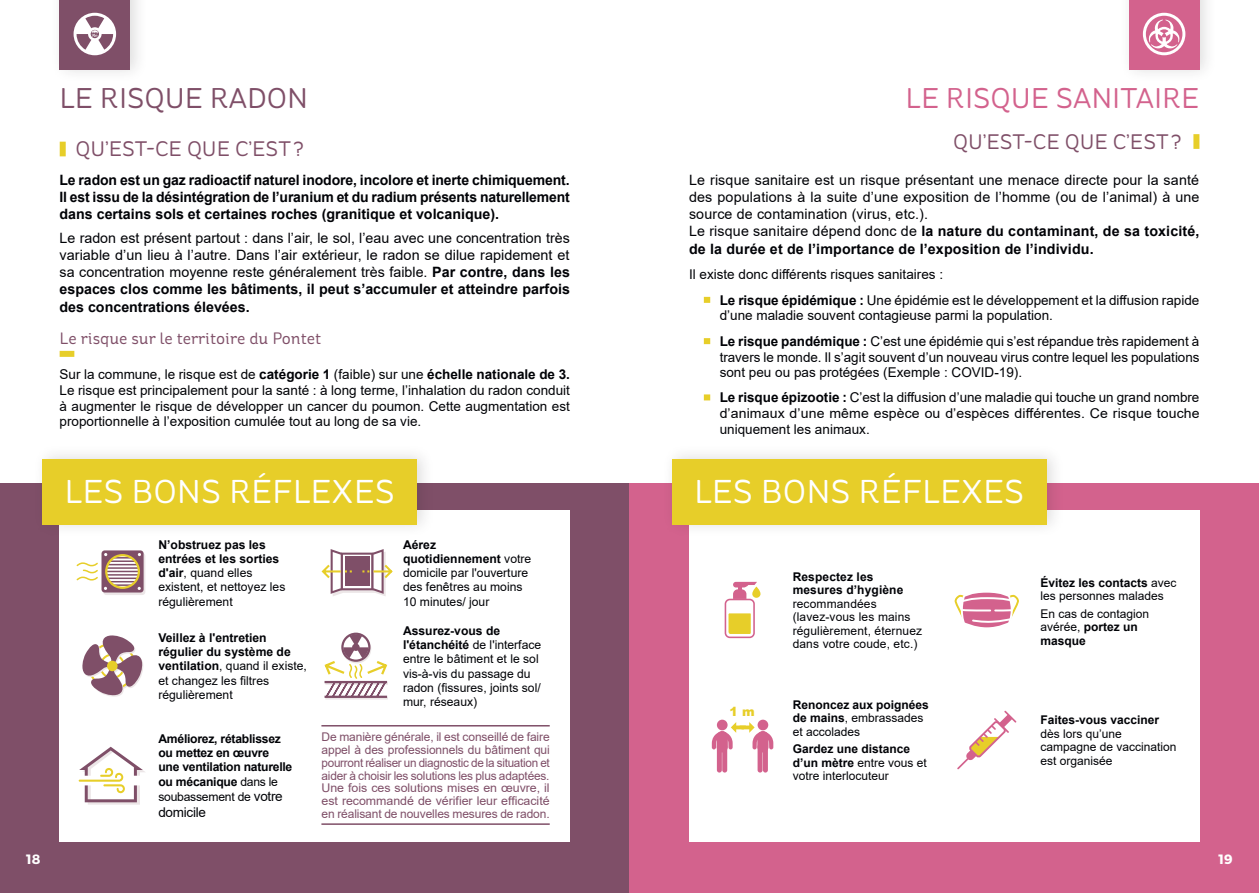
<style>
.page{position:relative;width:1259px;height:893px;background:#fff}
.page>*{position:absolute;margin:0;border:0;box-sizing:border-box;transform-origin:0 0}
.t1{font:33px "St Ryde";color:#fff}
.t2{font:28.5px "St Ryde";color:#d3628d}
.t3{font:28.5px "St Ryde";color:#7f4f68}
.t4{font:21px "St Ryde";color:#7f4f68}
.t5{font:16.5px "St Ryde";color:#7f4f68}
.t6{font:14.25px/17.2px "Arial";letter-spacing:.005em;color:#000206;text-align:justify}
.t7{font:700 14.25px/17.2px "Arial";letter-spacing:.01em;color:#000206;text-align:justify}
.Labeur{font:13.5px/15.8px "Arial";color:#000206;text-align:justify}
.Labeur-2{font:13.5px "Arial";letter-spacing:-.02em;color:#000206}
.t8{font:700 13.5px "Montserrat";color:#fff}
.t9{font:900 12.6px "Arial";color:#e7ce29}
.t10{font:12.15px/14.2px "Arial";color:#000206}
.t11{font:700 12.15px/14.2px "Arial";color:#000206}
.t12{font:700 12.15px/14.1px "Arial";letter-spacing:-.02em;color:#000206}
.t13{font:12.15px "Arial";letter-spacing:-.02em;color:#000206}
.t14{font:12px/13.5px "Arial";color:#000206}
.t15{font:12px/12.8px "Arial";letter-spacing:-.01em;color:#7f4f68;text-align:justify}
.t16{font:700 12px/13.5px "Arial";color:#000206}
.s1{font-weight:700}
.s2{font-weight:400}
.s3{font-size:13.5px}
</style>
<div class="page">
<div style="left:49px;top:0;width:99px;height:83px;background:#231f20;opacity:.15"></div>
<div style="left:60px;top:0;width:70px;height:70px;background:#7f4f68"></div>
<div style="left:0;top:483px;width:629px;height:410px;background:#7f4f68"></div>
<div style="left:60px;top:510px;width:510px;height:332px;background:#fff"></div>
<div style="left:629px;top:483px;width:630px;height:410px;background:#d3628d"></div>
<div style="left:689px;top:510px;width:510px;height:332px;background:#fff"></div>
<div style="left:1118px;top:0;width:99px;height:83px;background:#231f20;opacity:.15"></div>
<div style="left:1128px;top:0;width:71px;height:70px;background:#d3628d"></div>
<div style="left:32px;top:444px;width:403px;height:93px;background:#231f20;opacity:.15"></div>
<div style="left:43px;top:459px;width:374px;height:65px;background:#e7ce29"></div>
<div style="left:662px;top:444px;width:402px;height:93px;background:#231f20;opacity:.15"></div>
<div style="left:672px;top:459px;width:374px;height:65px;background:#e7ce29"></div>
<svg style="left:74px;top:13px;width:42px;height:42px"></svg>
<hr style="left:321px;top:725px;width:229px;height:1px;background:#7f4f68">
<hr style="left:321px;top:823px;width:229px;height:2px;background:#7f4f68">
<svg style="left:79px;top:747px;width:66px;height:58px"></svg>
<svg style="left:82px;top:635px;width:61px;height:62px"></svg>
<div style="left:107px;top:661px;width:11px;height:10px;background:#e7ce29;border-radius:50%"></div>
<div style="left:341px;top:633px;width:29px;height:29px;border:2px solid #7f4f68;border-radius:50%"></div>
<svg style="left:324px;top:634px;width:64px;height:65px"></svg>
<div style="left:103px;top:553px;width:42px;height:42px;background:linear-gradient(to right,#ece6e7,#ece6e7);border-radius:3px"></div>
<div style="left:101px;top:550px;width:43px;height:42px;background:#7f4f68;border-radius:3px"></div>
<svg style="left:76px;top:553px;width:65px;height:37px"></svg>
<svg style="left:321px;top:549px;width:72px;height:47px"></svg>
<div style="left:60px;top:142px;width:6px;height:14px;background:#e7ce29"></div>
<div style="left:60px;top:351px;width:14px;height:6px;background:#e7ce29"></div>
<svg style="left:1143px;top:13px;width:42px;height:42px"></svg>
<div style="left:1193px;top:134px;width:6px;height:15px;background:#e7ce29"></div>
<svg style="left:704px;top:297px;width:6px;height:6px"></svg>
<svg style="left:704px;top:338px;width:6px;height:6px"></svg>
<svg style="left:704px;top:394px;width:6px;height:6px"></svg>
<div style="left:757px;top:720px;width:11px;height:10px;background:#d3628d;border-radius:50%"></div>
<div style="left:757px;top:731px;width:11px;height:21px;background:#d3628d;border-radius:6px"></div>
<div style="left:757px;top:744px;width:5px;height:28px;background:#d3628d;border-radius:2px"></div>
<div style="left:763px;top:744px;width:5px;height:28px;background:#d3628d;border-radius:2px"></div>
<div style="left:717px;top:720px;width:10px;height:10px;background:#d3628d;border-radius:50%"></div>
<div style="left:717px;top:744px;width:5px;height:28px;background:#d3628d;border-radius:2px"></div>
<div style="left:722px;top:744px;width:5px;height:28px;background:#d3628d;border-radius:2px"></div>
<svg style="left:712px;top:722px;width:61px;height:27px"></svg>
<svg style="left:954px;top:592px;width:65px;height:177px"></svg>
<svg style="left:728px;top:613px;width:23px;height:21px"></svg>
<div style="left:724px;top:599px;width:31px;height:39px;border:2px solid #d3628d;border-radius:4px"></div>
<svg style="left:733px;top:582px;width:24px;height:17px"></svg>
<svg style="left:752px;top:587px;width:8px;height:11px"></svg>
<p class="t3" style="left:60px;top:81px;width:250px">LE RISQUE RADON</p>
<p class="t4" style="left:75px;top:137px;width:230px">QU’EST-CE QUE C’EST?</p>
<p class="t7" style="left:60px;top:171px;width:512px">Le radon est un gaz radioactif naturel inodore, incolore et inerte chimiquement.<br>Il est issu de la désintégration de l’uranium et du radium présents naturellement dans certains sols et certaines roches (granitique et volcanique).</p>
<p class="t6" style="left:60px;top:229px;width:512px">Le radon est présent partout : dans l’air, le sol, l’eau avec une concentration très variable d’un lieu à l’autre. Dans l’air extérieur, le radon se dilue rapidement et sa concentration moyenne reste généralement très faible. <span class="s1">Par contre, dans les espaces clos comme les bâtiments, il peut s’accumuler et atteindre parfois des concentrations élevées.</span></p>
<p class="t5" style="left:60px;top:328px;width:263px">Le risque sur le territoire du Pontet</p>
<p class="Labeur" style="left:60px;top:366px;width:512px">Sur la commune, le risque est de <span class="s1">catégorie 1</span> (faible) sur une <span class="s1">échelle nationale de 3.</span></p>
<p class="Labeur" style="left:60px;top:382px;width:512px">Le risque est principalement pour la santé : à long terme, l’inhalation du radon conduit à augmenter le risque de développer un cancer du poumon. Cette augmentation est proportionnelle à l’exposition cumulée tout au long de sa vie.</p>
<p class="t2" style="left:905px;top:81px;width:295px">LE RISQUE SANITAIRE</p>
<p class="t4" style="left:953px;top:129px;width:230px">QU’EST-CE QUE C’EST?</p>
<p class="t6" style="left:689px;top:171px;width:512px">Le risque sanitaire est un risque présentant une menace directe pour la santé des populations à la suite d’une exposition de l’homme (ou de l’animal) à une source de contamination (virus, etc.).</p>
<p class="t7" style="left:689px;top:223px;width:512px"><span class="s2">Le risque sanitaire dépend donc de</span> la nature du contaminant, de sa toxicité, de la durée et de l’importance de l’exposition de l’individu.</p>
<p class="Labeur" style="left:719px;top:292px;width:481px"><span class="s1">Le risque épidémique :</span> Une épidémie est le développement et la diffusion rapide d’une maladie souvent contagieuse parmi la population.</p>
<p class="Labeur" style="left:689px;top:266px;width:256px">Il existe donc différents risques sanitaires :</p>
<p class="Labeur" style="left:719px;top:333px;width:481px"><span class="s1">Le risque pandémique :</span> C’est une épidémie qui s’est répandue très rapidement à travers le monde. Il s’agit souvent d’un nouveau virus contre lequel les populations sont peu ou pas protégées (Exemple : COVID-19).</p>
<p class="Labeur" style="left:719px;top:389px;width:481px"><span class="s1">Le risque épizootie :</span> C’est la diffusion d’une maladie qui touche un grand nombre d’animaux d’une même espèce ou d’espèces différentes. Ce risque touche uniquement les animaux.</p>
<h1 class="t1" style="left:65px;top:472px;width:332px">LES BONS RÉFLEXES</h1>
<h1 class="t1" style="left:694px;top:472px;width:332px">LES BONS RÉFLEXES</h1>
<p class="t10" style="left:158px;top:537px;width:128px"><span class="s1">N’obstruez pas les entrées et les sorties d'air</span>, quand elles existent, et nettoyez les régulièrement</p>
<p class="t10" style="left:403px;top:537px;width:130px"><span class="s1">Aérez quotidiennement</span> votre domicile par l'ouverture des fenêtres au moins<br>10 minutes/ jour</p>
<p class="t11" style="left:158px;top:631px;width:150px">Veillez à l'entretien régulier du système de ventilation<span class="s2">, quand il existe, et changez les filtres régulièrement</span></p>
<p class="t10" style="left:403px;top:624px;width:140px"><span class="s1">Assurez-vous de l'étanchéité</span> de l'interface entre le bâtiment et le sol vis-à-vis du passage du radon (fissures, joints sol/ mur, réseaux)</p>
<p class="t12" style="left:158px;top:732px;width:135px">Améliorez, rétablissez ou mettez en œuvre une ventilation naturelle ou mécanique <span class="s2">dans le</span></p>
<p class="t13" style="left:158px;top:789px;width:126px">soubassement de <span class="s3">votre</span></p>
<p class="Labeur-2" style="left:158px;top:803px;width:49px">domicile</p>
<p class="t15" style="left:321px;top:731px;width:230px">De manière générale, il est conseillé de faire appel à des professionnels du bâtiment qui pourront réaliser un diagnostic de la situation et aider à choisir les solutions les plus adaptées.<br>Une fois ces solutions mises en œuvre, il est recommandé de vérifier leur efficacité en réalisant de nouvelles mesures de radon.</p>
<p class="t9" style="left:729px;top:703px;width:27px">1 m</p>
<p class="t14" style="left:792px;top:570px;width:131px"><span class="s1">Respectez les mesures d’hygiène </span>recommandées (lavez-vous les mains régulièrement, éternuez dans votre coude, etc.)</p>
<p class="t16" style="left:792px;top:698px;width:138px">Renoncez aux poignées de mains<span class="s2">, embrassades et accolades</span></p>
<p class="t14" style="left:792px;top:742px;width:136px"><span class="s1">Gardez une distance d’un mètre</span> entre vous et votre interlocuteur</p>
<p class="t14" style="left:1040px;top:575px;width:138px"><span class="s1">Évitez les contacts</span> avec les personnes malades</p>
<p class="t14" style="left:1040px;top:607px;width:110px">En cas de contagion avérée, <span class="s1">portez un masque</span></p>
<p class="t14" style="left:1040px;top:713px;width:138px"><span class="s1">Faites-vous vacciner </span>dès lors qu’une campagne de vaccination est organisée</p>
<p class="t8" style="left:26px;top:851px;width:16px">18</p>
<p class="t8" style="left:1218px;top:851px;width:16px">19</p>
</div>
